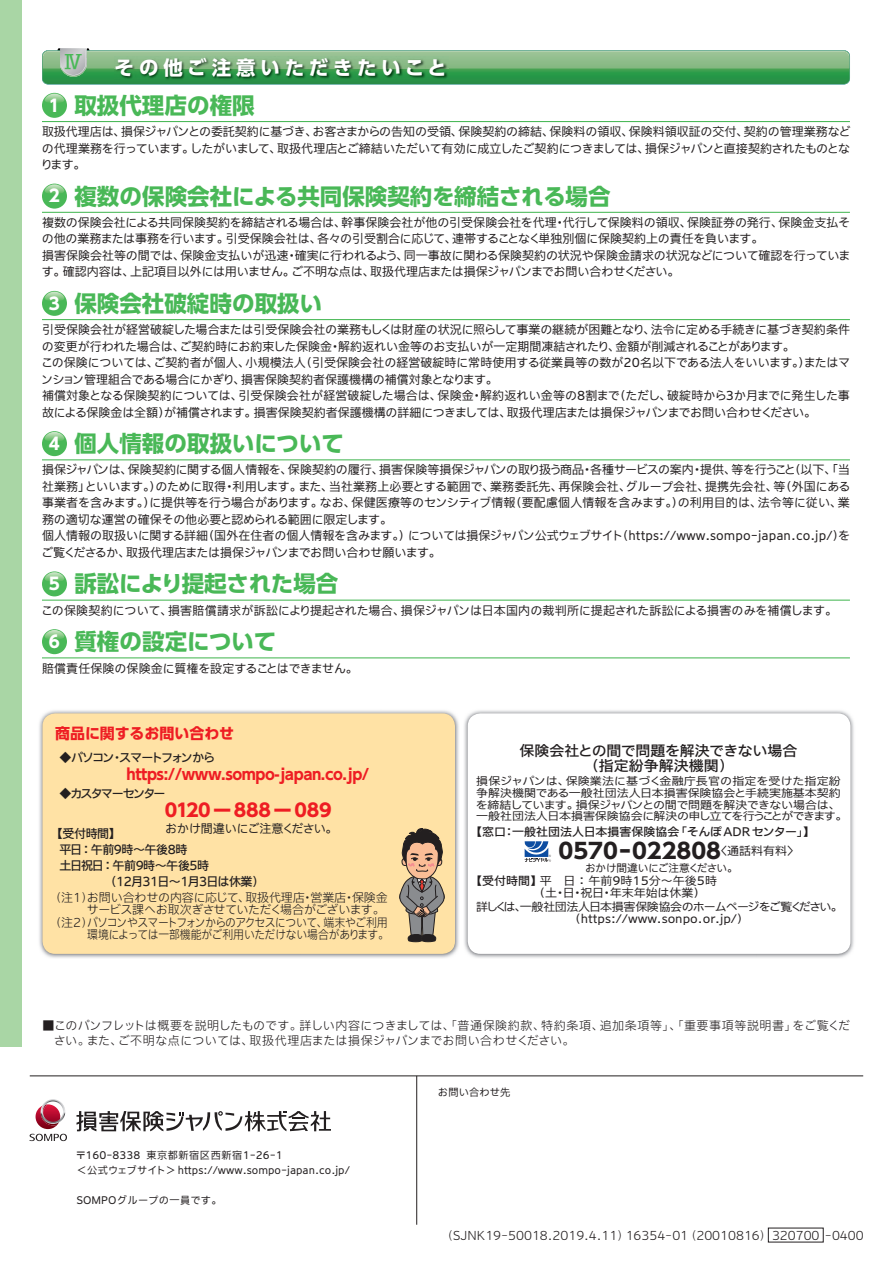
<style>
.page{position:relative;width:893px;height:1263px;background:#fff}
.page>*{position:absolute;margin:0;border:0;box-sizing:border-box;transform-origin:0 0}
.t1{font:700 22.5px "UD Shin Go Pro";color:#49b857}
.t2{font:700 21.3px "UD Shin Go Pro";color:#231f20;scale:1.05 1}
.t3{font:700 19.5px "UD Shin Go Pro";letter-spacing:.245em;color:#fff}
.t4{font:500 19.5px "Iwa UCDA Goth Std";color:#49b857}
.t5{font:700 18px "UD Shin Go Pro";letter-spacing:-.01em;color:#ee1d23;scale:1.05 1}
.t6{font:700 15px "UD Shin Go Pro";letter-spacing:-.03em;color:#ee1d23}
.t7{font:700 15px "UD Shin Go Pro";letter-spacing:-.005em;color:#ee1d23}
.t8{font:500 14.25px/15.5px "Iwa UCDA Goth Std";color:#231f20;text-align:center;scale:1.05 1}
.t9{font:100 12px/16.5px "Iwa UCDA Goth Std";letter-spacing:-.005em;color:#231f20}
.t10{font:300 12px/15px "Iwa UCDA Goth Std";letter-spacing:.03em;color:#231f20}
.t11{font:300 12px "Iwa UCDA Goth Std";color:#231f20}
.t12{font:500 12px "Iwa UCDA Goth Std";letter-spacing:-.06em;color:#231f20}
.t13{font:300 12px "Iwa UCDA Goth Std";letter-spacing:-.05em;color:#231f20}
.t14{font:300 12px "Iwa UCDA Goth Std";color:#231f20;scale:.9 1}
.t15{font:300 12px "Iwa UCDA Goth Std";letter-spacing:-.04em;color:#231f20}
.t16{font:500 12px "Iwa UCDA Goth Std";letter-spacing:-.14em;color:#231f20}
.t17{font:500 12px "Iwa UCDA Goth Std";letter-spacing:-.035em;color:#231f20}
.t18{font:500 12px "Iwa UCDA Goth Std";letter-spacing:-.15em;color:#231f20}
.t19{font:100 11.4px/11.7px "Iwa UCDA Goth Std";letter-spacing:-.02em;color:#231f20;text-align:center;scale:1.05 1}
.t20{font:100 11.4px/12px "Iwa UCDA Goth Std";color:#231f20;scale:1.05 1}
.t21{font:500 11.4px "Iwa UCDA Goth Std";color:#231f20;scale:1.05 1}
.t22{font:100 10.8px/11.7px "Iwa UCDA Goth Std";letter-spacing:-.005em;color:#231f20;scale:1.11 1}
.t23{font:100 10.65px "Iwa UCDA Goth Std";letter-spacing:-.01em;color:#231f20}
.t24{font:100 10.2px/15px "Iwa UCDA Goth Std";color:#231f20}
.t25{font:100 10.2px "Iwa UCDA Goth Std";letter-spacing:.02em;color:#231f20}
.s1{font-size:16.65px;color:#fff}
.s2{font-weight:500}
</style>
<div class="page">
<hr style="left:30px;top:1075px;width:833px;height:1px;background:#231f20">
<hr style="left:416px;top:1076px;width:1px;height:149px;background:#231f20">
<svg style="left:77px;top:1111px;width:254px;height:20px"></svg>
<svg style="left:36px;top:1099px;width:29px;height:26px"></svg>
<svg style="left:30px;top:1134px;width:37px;height:7px"></svg>
<div style="left:0;top:0;width:21px;height:1046px;background:#a9d6a5"></div>
<hr style="left:42px;top:121px;width:808px;height:1px;background:#49b857">
<hr style="left:42px;top:212px;width:808px;height:1px;background:#49b857">
<hr style="left:42px;top:319px;width:808px;height:1px;background:#49b857">
<hr style="left:42px;top:459px;width:808px;height:1px;background:#49b857">
<hr style="left:42px;top:600px;width:808px;height:1px;background:#49b857">
<hr style="left:42px;top:657px;width:808px;height:1px;background:#49b857">
<svg style="left:42px;top:48px;width:808px;height:36px;background:#73b37d"></svg>
<img style="left:115px;top:57px;width:333px;height:23px">
<div style="left:42px;top:93px;width:25px;height:25px;background:#49b857;border-radius:50%"></div>
<svg style="left:45px;top:94px;width:19px;height:9px"></svg>
<div style="left:42px;top:184px;width:25px;height:25px;background:#49b857;border-radius:50%"></div>
<svg style="left:45px;top:184px;width:19px;height:9px"></svg>
<div style="left:42px;top:291px;width:25px;height:25px;background:#49b857;border-radius:50%"></div>
<svg style="left:45px;top:292px;width:19px;height:9px"></svg>
<div style="left:42px;top:431px;width:25px;height:25px;background:#49b857;border-radius:50%"></div>
<svg style="left:45px;top:432px;width:19px;height:9px"></svg>
<div style="left:42px;top:571px;width:25px;height:25px;background:#49b857;border-radius:50%"></div>
<svg style="left:45px;top:572px;width:19px;height:9px"></svg>
<div style="left:42px;top:629px;width:25px;height:25px;background:#49b857;border-radius:50%"></div>
<svg style="left:45px;top:630px;width:19px;height:9px"></svg>
<img style="left:464px;top:710px;width:390px;height:248px">
<div style="left:468px;top:713px;width:382px;height:241px;background:#fff;border-radius:13px"></div>
<svg style="left:525px;top:841px;width:26px;height:21px"></svg>
<img style="left:39px;top:710px;width:420px;height:248px">
<div style="left:43px;top:713px;width:412px;height:241px;background:#ffe2a5;border-radius:13px"></div>
<svg style="left:399px;top:828px;width:46px;height:114px"></svg>
<h3 class="t4" style="left:64px;top:47px;width:21px">Ⅳ</h3>
<h3 class="t3" style="left:115px;top:51px;width:334px">その他ご注意いただきたいこと</h3>
<h1 class="t1" style="left:49px;top:87px;width:207px"><span class="s1">1</span> 取扱代理店の権限</h1>
<p class="t9" style="left:41px;top:123px;width:811px;text-align:justify">取扱代理店は、損保ジャパンとの委託契約に基づき、お客さまからの告知の受領、保険契約の締結、保険料の領収、保険料領収証の交付、契約の管理業務などの代理業務を行っています。したがいまして、取扱代理店とご締結いただいて有効に成立したご契約につきましては、損保ジャパンと直接契約されたものとなります。</p>
<h1 class="t1" style="left:49px;top:178px;width:563px"><span class="s1">2</span> 複数の保険会社による共同保険契約を締結される場合</h1>
<p class="t9" style="left:42px;top:213px;width:810px">複数の保険会社による共同保険契約を締結される場合は、幹事保険会社が他の引受保険会社を代理・代行して保険料の領収、保険証券の発行、保険金支払その他の業務または事務を行います。引受保険会社は、各々の引受割合に応じて、連帯することなく単独別個に保険契約上の責任を負います。<br>損害保険会社等の間では、保険金支払いが迅速・確実に行われるよう、同一事故に関わる保険契約の状況や保険金請求の状況などについて確認を行っています。確認内容は、上記項目以外には用いません。ご不明な点は、取扱代理店または損保ジャパンまでお問い合わせください。</p>
<h1 class="t1" style="left:49px;top:285px;width:275px"><span class="s1">3</span> 保険会社破綻時の取扱い</h1>
<p class="t9" style="left:41px;top:321px;width:810px">引受保険会社が経営破綻した場合または引受保険会社の業務もしくは財産の状況に照らして事業の継続が困難となり、法令に定める手続きに基づき契約条件の変更が行われた場合は、ご契約時にお約束した保険金・解約返れい金等のお支払いが一定期間凍結されたり、金額が削減されることがあります。<br>この保険については、ご契約者が個人、小規模法人（引受保険会社の経営破綻時に常時使用する従業員等の数が20名以下である法人をいいます。）またはマンション管理組合である場合にかぎり、損害保険契約者保護機構の補償対象となります。<br>補償対象となる保険契約については、引受保険会社が経営破綻した場合は、保険金・解約返れい金等の8割まで（ただし、破綻時から3か月までに発生した事故による保険金は全額）が補償されます。損害保険契約者保護機構の詳細につきましては、取扱代理店または損保ジャパンまでお問い合わせください。</p>
<h1 class="t1" style="left:49px;top:425px;width:296px"><span class="s1">4</span> 個人情報の取扱いについて</h1>
<p class="t9" style="left:41px;top:461px;width:811px">損保ジャパンは、保険契約に関する個人情報を、保険契約の履行、損害保険等損保ジャパンの取り扱う商品・各種サービスの案内・提供、等を行うこと（以下、「当社業務」といいます。）のために取得・利用します。また、当社業務上必要とする範囲で、業務委託先、再保険会社、グループ会社、提携先会社、等（外国にある事業者を含みます。）に提供等を行う場合があります。なお、保健医療等のセンシティブ情報（要配慮個人情報を含みます。）の利用目的は、法令等に従い、業務の適切な運営の確保その他必要と認められる範囲に限定します。<br>個人情報の取扱いに関する詳細（国外在住者の個人情報を含みます。）については損保ジャパン公式ウェブサイト（https://www.sompo-japan.co.jp/）をご覧くださるか、取扱代理店または損保ジャパンまでお問い合わせ願います。</p>
<h1 class="t1" style="left:49px;top:565px;width:291px"><span class="s1">5</span> 訴訟により提起された場合</h1>
<p class="t9" style="left:41px;top:601px;width:797px">この保険契約について、損害賠償請求が訴訟により提起された場合、損保ジャパンは日本国内の裁判所に提起された訴訟による損害のみを補償します。</p>
<h1 class="t1" style="left:49px;top:623px;width:229px"><span class="s1">6</span> 質権の設定について</h1>
<p class="t9" style="left:42px;top:659px;width:317px">賠償責任保険の保険金に質権を設定することはできません。</p>
<p class="t7" style="left:55px;top:721px;width:180px">商品に関するお問い合わせ</p>
<p class="t16" style="left:60px;top:748px;width:157px">◆パソコン・スマートフォンから</p>
<p class="t6" style="left:127px;top:762px;width:244px">https://www.sompo-japan.co.jp/</p>
<p class="t18" style="left:59px;top:785px;width:108px">◆カスタマーセンター</p>
<p class="t12" style="left:51px;top:825px;width:71px">【受付時間】</p>
<p class="t17" style="left:59px;top:841px;width:130px">平日 ：午前9時～午後8時</p>
<p class="t12" style="left:59px;top:857px;width:151px">土日祝日 ：午前9時～午後5時</p>
<p class="t12" style="left:105px;top:873px;width:161px">（12月31日～1月3日は休業）</p>
<p class="t11" style="left:49px;top:889px;width:340px">（注1）お問い合わせの内容に応じて、取扱代理店・営業店・保険金</p>
<p class="t15" style="left:87px;top:901px;width:299px">サービス課へお取次ぎさせていただく場合がございます。</p>
<p class="t13" style="left:49px;top:914px;width:340px">（注2）パソコンやスマートフォンからのアクセスについて、端末やご利用</p>
<p class="t14" style="left:87px;top:926px;width:337px">環境によっては一部機能がご利用いただけない場合があります。</p>
<h3 class="t5" style="left:165px;top:795px;width:160px">0120ー888ー089</h3>
<p class="t9" style="left:165px;top:819px;width:174px">おかけ間違いにご注意ください。</p>
<p class="t8" style="left:519px;top:741px;width:266px">保険会社との間で問題を解決できない場合（指定紛争解決機関）</p>
<p class="t22" style="left:476px;top:774px;width:336px">損保ジャパンは、保険業法に基づく金融庁長官の指定を受けた指定紛争解決機関である一般社団法人日本損害保険協会と手続実施基本契約を締結しています。損保ジャパンとの間で問題を解決できない場合は、一般社団法人日本損害保険協会に解決の申し立てを行うことができます。</p>
<p class="t21" style="left:470px;top:823px;width:330px">【窓口：一般社団法人日本損害保険協会「そんぽADRセンター」】</p>
<h2 class="t2" style="left:559px;top:833px;width:230px">0570ー022808<sup>〈通話料有料〉</sup></h2>
<p class="t23" style="left:585px;top:860px;width:154px">おかけ間違いにご注意ください。</p>
<p class="t20" style="left:533px;top:874px;width:176px;text-indent:-63px"><span class="s2">【受付時間】</span>平　日 ： 午前9時15分～午後5時（土・日・祝日・年末年始は休業）</p>
<p class="t19" style="left:476px;top:900px;width:351px">詳しくは、一般社団法人日本損害保険協会のホームページをご覧ください。（https://www.sonpo.or.jp/）</p>
<p class="t10" style="left:54px;top:1017px;width:798px;text-indent:-11px">■このパンフレットは概要を説明したものです。詳しい内容につきましては、「普通保険約款、特約条項、追加条項等」、「重要事項等説明書」をご覧ください。また、ご不明な点については、取扱代理店または損保ジャパンまでお問い合わせください。</p>
<p class="t24" style="left:76px;top:1147px;width:276px">〒160-8338 東京都新宿区西新宿1-26-1<br>＜公式ウェブサイト＞ https://www.sompo-japan.co.jp/</p>
<p class="t25" style="left:77px;top:1192px;width:146px">SOMPOグループの一員です。</p>
<p class="t24" style="left:438px;top:1084px;width:74px">お問い合わせ先</p>
<p class="t11" style="left:448px;top:1226px;width:417px">(SJNK19-50018.2019.4.11) 16354-01 (20010816) 320700 -0400</p>
</div>
